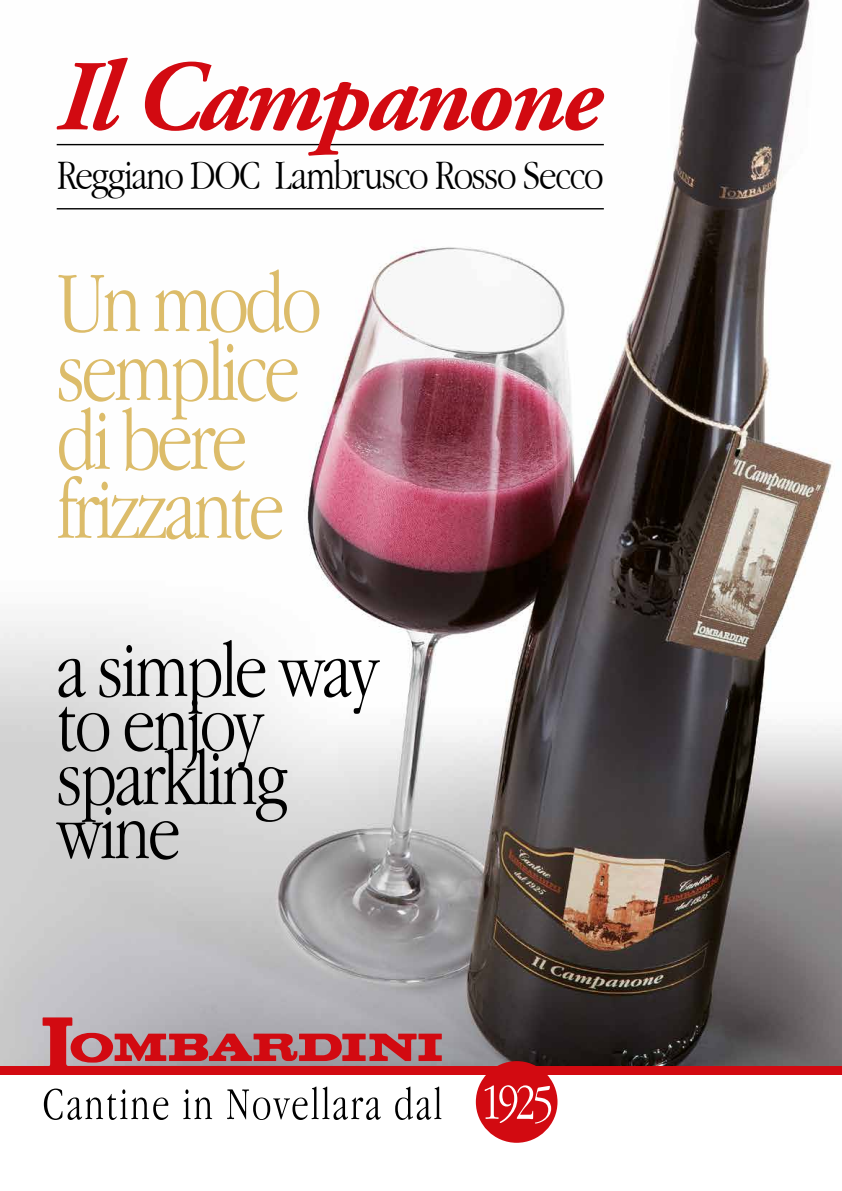
<style>
.page{position:relative;width:842px;height:1191px;background:#fff}
.page>*{position:absolute;margin:0;border:0;box-sizing:border-box;transform-origin:0 0}
.t1{font:italic 700 100px "Adobe Garamond Pro";letter-spacing:-.03em;color:#d20a11}
.t2{font:300 89.1px/68.9px "Apple Garamond";letter-spacing:-.04em;color:#dcbc6a}
.t3{font:300 81px "Apple Garamond";letter-spacing:-.03em;color:#000}
.t4{font:300 43.6px "Apple Garamond";letter-spacing:-.03em;color:#000}
</style>
<div class="page">
<img style="left:0;top:0;width:842px;height:1065px">
<div style="left:0;top:1065px;width:842px;height:9px;background:#d20a11"></div>
<div style="left:476px;top:1061px;width:81px;height:81px;background:#d20a11;border-radius:50%"></div>
<svg style="left:485px;top:1085px;width:66px;height:38px"></svg>
<svg style="left:43px;top:1017px;width:399px;height:49px;background:#b96e74"></svg>
<svg style="left:44px;top:1088px;width:18px;height:32px"></svg>
<svg style="left:68px;top:1089px;width:100px;height:31px"></svg>
<svg style="left:183px;top:1089px;width:29px;height:30px"></svg>
<svg style="left:227px;top:1086px;width:154px;height:34px"></svg>
<svg style="left:395px;top:1086px;width:46px;height:34px"></svg>
<hr style="left:57px;top:208px;width:547px;height:1px;background:#000">
<hr style="left:57px;top:144px;width:547px;height:1px;background:#000">
<p class="t1" style="left:57px;top:40px;width:546px">Il Campanone</p>
<p class="t4" style="left:57px;top:150px;width:549px">Reggiano DOC Lambrusco Rosso Secco</p>
<p class="t2" style="left:57px;top:267px;width:266px">Un modo semplice di bere frizzante</p>
<p class="t3" style="left:57px;top:622px;width:323px">a simple way</p>
<p class="t3" style="left:57px;top:676px;width:208px">to enjoy</p>
<p class="t3" style="left:57px;top:730px;width:233px">sparkling</p>
<p class="t3" style="left:57px;top:784px;width:125px">wine</p>
</div>
